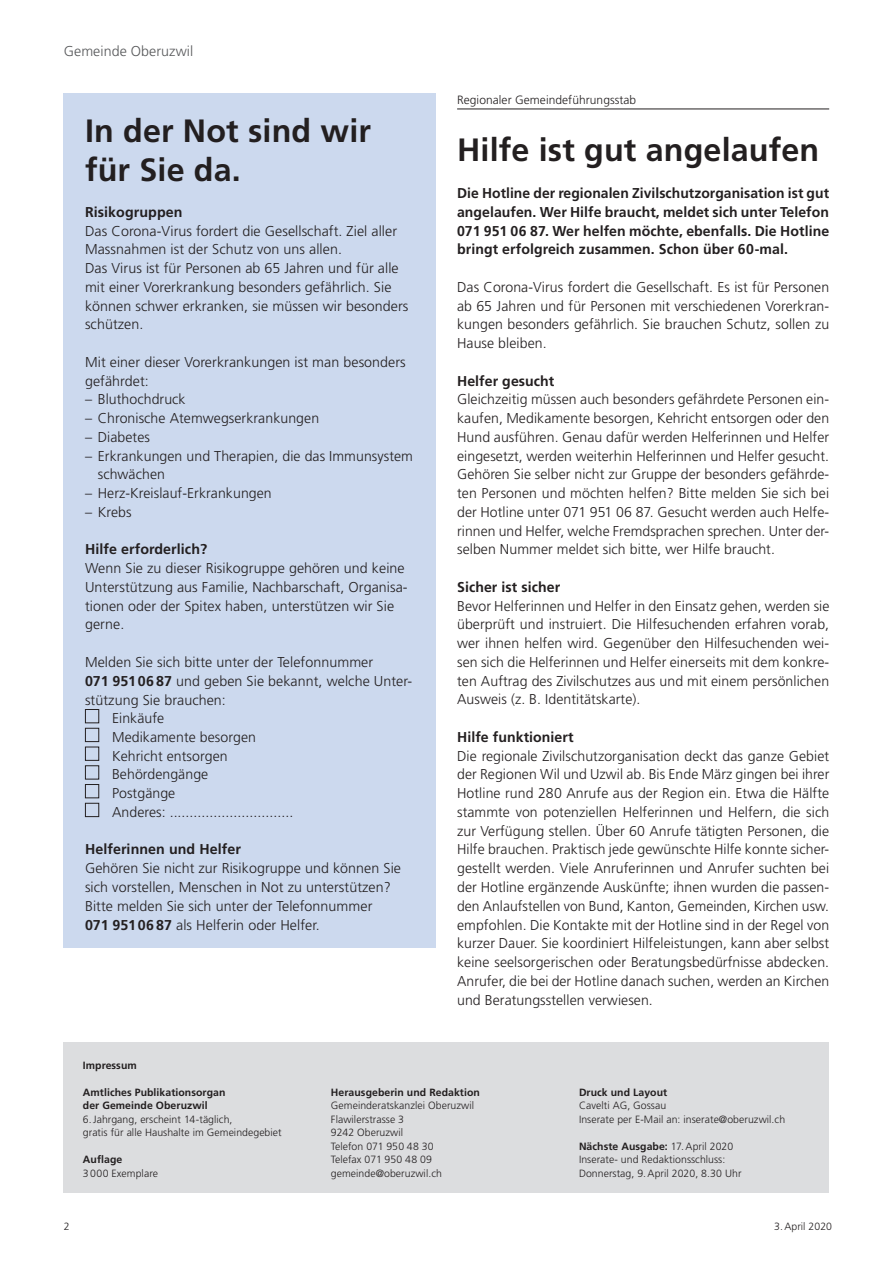
<style>
.page{position:relative;width:893px;height:1263px;background:#fff}
.page>*{position:absolute;margin:0;border:0;box-sizing:border-box;transform-origin:0 0}
.t1{font:700 32.25px/39px "Frutiger LT Std";letter-spacing:.005em;color:#231f20}
.t2{font:300 14.25px/18.8px "Frutiger LT Std";letter-spacing:.005em;color:#231f20}
.t3{font:700 14.25px/18.8px "Frutiger LT Std";letter-spacing:.005em;color:#231f20;text-align:justify}
.t4{font:300 14.25px "Frutiger LT Std";letter-spacing:.005em;color:#57585a}
.t5{font:300 12px "Frutiger LT Std";letter-spacing:.005em;color:#231f20}
.t6{font:300 10.5px/13.5px "Frutiger LT Std";letter-spacing:.005em;color:#231f20}
.t7{font:700 10.5px/13.5px "Frutiger LT Std";letter-spacing:.005em;color:#231f20}
.s1{font-weight:700}
</style>
<div class="page">
<div style="left:64px;top:1042px;width:765px;height:151px;background:#dcdddf"></div>
<hr style="left:457px;top:109px;width:372px;height:1px;background:#231f20">
<div style="left:64px;top:94px;width:372px;height:854px;background:#ccd9ee"></div>
<div style="left:85px;top:709px;width:14px;height:14px;border:1px solid #231f20"></div>
<div style="left:85px;top:728px;width:14px;height:14px;border:1px solid #231f20"></div>
<div style="left:85px;top:747px;width:14px;height:14px;border:1px solid #231f20"></div>
<div style="left:85px;top:765px;width:14px;height:14px;border:1px solid #231f20"></div>
<div style="left:85px;top:784px;width:14px;height:14px;border:1px solid #231f20"></div>
<div style="left:85px;top:803px;width:14px;height:14px;border:1px solid #231f20"></div>
<p class="t4" style="left:64px;top:43px;width:131px">Gemeinde Oberuzwil</p>
<h1 class="t1" style="left:85px;top:111px;width:288px">In der Not sind wir für Sie da.</h1>
<p class="t3" style="left:85px;top:203px;width:99px">Risikogruppen</p>
<p class="t2" style="left:85px;top:222px;width:325px">Das Corona-Virus fordert die Gesellschaft. Ziel aller Massnahmen ist der Schutz von uns allen.<br>Das Virus ist für Personen ab 65 Jahren und für alle mit einer Vorerkrankung besonders gefährlich. Sie können schwer erkranken, sie müssen wir besonders schützen.</p>
<p class="t2" style="left:85px;top:353px;width:322px">Mit einer dieser Vorerkrankungen ist man besonders gefährdet:</p>
<p class="t2" style="left:85px;top:390px;width:102px">– Bluthochdruck</p>
<p class="t2" style="left:85px;top:409px;width:236px">– Chronische Atemwegserkrankungen</p>
<p class="t2" style="left:85px;top:428px;width:66px">– Diabetes</p>
<p class="t2" style="left:98px;top:447px;width:317px;text-indent:-13px">– Erkrankungen und Therapien, die das Immunsystem schwächen</p>
<p class="t2" style="left:85px;top:484px;width:188px">– Herz-Kreislauf-Erkrankungen</p>
<p class="t2" style="left:85px;top:503px;width:48px">– Krebs</p>
<p class="t3" style="left:85px;top:540px;width:124px">Hilfe erforderlich?</p>
<p class="t2" style="left:85px;top:559px;width:324px">Wenn Sie zu dieser Risikogruppe gehören und keine Unterstützung aus Familie, Nachbarschaft, Organisa&shy;tionen oder der Spitex haben, unterstützen wir Sie gerne.</p>
<p class="t2" style="left:85px;top:653px;width:290px">Melden Sie sich bitte unter der Telefonnummer</p>
<p class="t2" style="left:85px;top:672px;width:329px"><span class="s1">071 9510687</span> und geben Sie bekannt, welche Unter-</p>
<p class="t2" style="left:85px;top:690px;width:142px">stützung Sie brauchen:</p>
<p class="t2" style="left:112px;top:709px;width:54px">Einkäufe</p>
<p class="t2" style="left:112px;top:728px;width:146px">Medikamente besorgen</p>
<p class="t2" style="left:112px;top:747px;width:117px">Kehricht entsorgen</p>
<p class="t2" style="left:112px;top:765px;width:98px">Behördengänge</p>
<p class="t2" style="left:112px;top:784px;width:65px">Postgänge</p>
<p class="t2" style="left:112px;top:803px;width:183px">Anderes: ...............................</p>
<p class="t3" style="left:85px;top:840px;width:157px">Helferinnen und Helfer</p>
<p class="t2" style="left:85px;top:859px;width:317px">Gehören Sie nicht zur Risikogruppe und können Sie sich vorstellen, Menschen in Not zu unterstützen?<br>Bitte melden Sie sich unter der Telefonnummer<br><span class="s1">071 9510687</span> als Helferin oder Helfer.</p>
<p class="t5" style="left:457px;top:93px;width:181px">Regionaler Gemeindeführungsstab</p>
<h1 class="t1" style="left:457px;top:130px;width:364px">Hilfe ist gut angelaufen</h1>
<p class="t3" style="left:457px;top:184px;width:374px">Die Hotline der regionalen Zivilschutzorganisation ist gut angelaufen. Wer Hilfe braucht, meldet sich unter Telefon 071 951 06 87. Wer helfen möchte, ebenfalls. Die Hotline bringt erfolgreich zusammen. Schon über 60-mal.</p>
<p class="t2" style="left:457px;top:278px;width:374px;text-align:justify">Das Corona-Virus fordert die Gesellschaft. Es ist für Personen ab 65 Jahren und für Personen mit verschiedenen Vorerkran&shy;kungen besonders gefährlich. Sie brauchen Schutz, sollen zu Hause bleiben.</p>
<p class="t3" style="left:457px;top:371px;width:99px">Helfer gesucht</p>
<p class="t2" style="left:457px;top:390px;width:374px;text-align:justify">Gleichzeitig müssen auch besonders gefährdete Personen ein&shy;kaufen, Medikamente besorgen, Kehricht entsorgen oder den Hund ausführen. Genau dafür werden Helferinnen und Helfer eingesetzt, werden weiterhin Helferinnen und Helfer gesucht.<br>Gehören Sie selber nicht zur Gruppe der besonders gefährde&shy;ten Personen und möchten helfen? Bitte melden Sie sich bei der Hotline unter 071 951 06 87. Gesucht werden auch Helfe&shy;rinnen und Helfer, welche Fremdsprachen sprechen. Unter der&shy;selben Nummer meldet sich bitte, wer Hilfe braucht.</p>
<p class="t3" style="left:457px;top:578px;width:105px">Sicher ist sicher</p>
<p class="t2" style="left:457px;top:597px;width:374px;text-align:justify">Bevor Helferinnen und Helfer in den Einsatz gehen, werden sie überprüft und instruiert. Die Hilfesuchenden erfahren vorab, wer ihnen helfen wird. Gegenüber den Hilfesuchenden wei&shy;sen sich die Helferinnen und Helfer einerseits mit dem konkre&shy;ten Auftrag des Zivilschutzes aus und mit einem persönlichen Ausweis (z. B. Identitätskarte).</p>
<p class="t3" style="left:457px;top:728px;width:118px">Hilfe funktioniert</p>
<p class="t2" style="left:457px;top:747px;width:374px;text-align:justify">Die regionale Zivilschutzorganisation deckt das ganze Gebiet der Regionen Wil und Uzwil ab. Bis Ende März gingen bei ihrer Hotline rund 280 Anrufe aus der Region ein. Etwa die Hälfte stammte von potenziellen Helferinnen und Helfern, die sich zur Verfügung stellen. Über 60 Anrufe tätigten Personen, die Hilfe brauchen. Praktisch jede gewünschte Hilfe konnte sicher&shy;gestellt werden. Viele Anruferinnen und Anrufer suchten bei der Hotline ergänzende Auskünfte; ihnen wurden die passen&shy;den Anlaufstellen von Bund, Kanton, Gemeinden, Kirchen usw. empfohlen. Die Kontakte mit der Hotline sind in der Regel von kurzer Dauer. Sie koordiniert Hilfeleistungen, kann aber selbst keine seelsorgerischen oder Beratungsbedürfnisse abdecken.<br>Anrufer, die bei der Hotline danach suchen, werden an Kirchen und Beratungsstellen verwiesen.</p>
<p class="t7" style="left:83px;top:1058px;width:55px">Impressum</p>
<p class="t7" style="left:83px;top:1085px;width:144px">Amtliches Publikationsorgan der Gemeinde Oberuzwil</p>
<p class="t6" style="left:83px;top:1113px;width:200px">6.Jahrgang, erscheint 14-täglich,<br>gratis für alle Haushalte im Gemeindegebiet</p>
<p class="t7" style="left:83px;top:1153px;width:41px">Auflage</p>
<p class="t6" style="left:83px;top:1167px;width:77px">3000 Exemplare</p>
<p class="t7" style="left:331px;top:1085px;width:150px">Herausgeberin und Redaktion</p>
<p class="t6" style="left:331px;top:1099px;width:145px">Gemeinderatskanzlei Oberuzwil<br>Flawilerstrasse 3<br>9242 Oberuzwil<br>Telefon 071 950 48 30<br>Telefax 071 950 48 09 gemeinde@oberuzwil.ch</p>
<p class="t7" style="left:579px;top:1085px;width:90px">Druck und Layout</p>
<p class="t6" style="left:579px;top:1099px;width:208px">Cavelti AG, Gossau<br>Inserate per E-Mail an: inserate@oberuzwil.ch</p>
<p class="t6" style="left:579px;top:1140px;width:164px"><span class="s1">Nächste Ausgabe:</span> 17.April 2020<br>Inserate- und Redaktionsschluss:<br>Donnerstag, 9.April 2020, 8.30 Uhr</p>
<p class="t6" style="left:64px;top:1219px;width:7px">2</p>
<p class="t6" style="left:774px;top:1219px;width:59px">3.April 2020</p>
</div>
